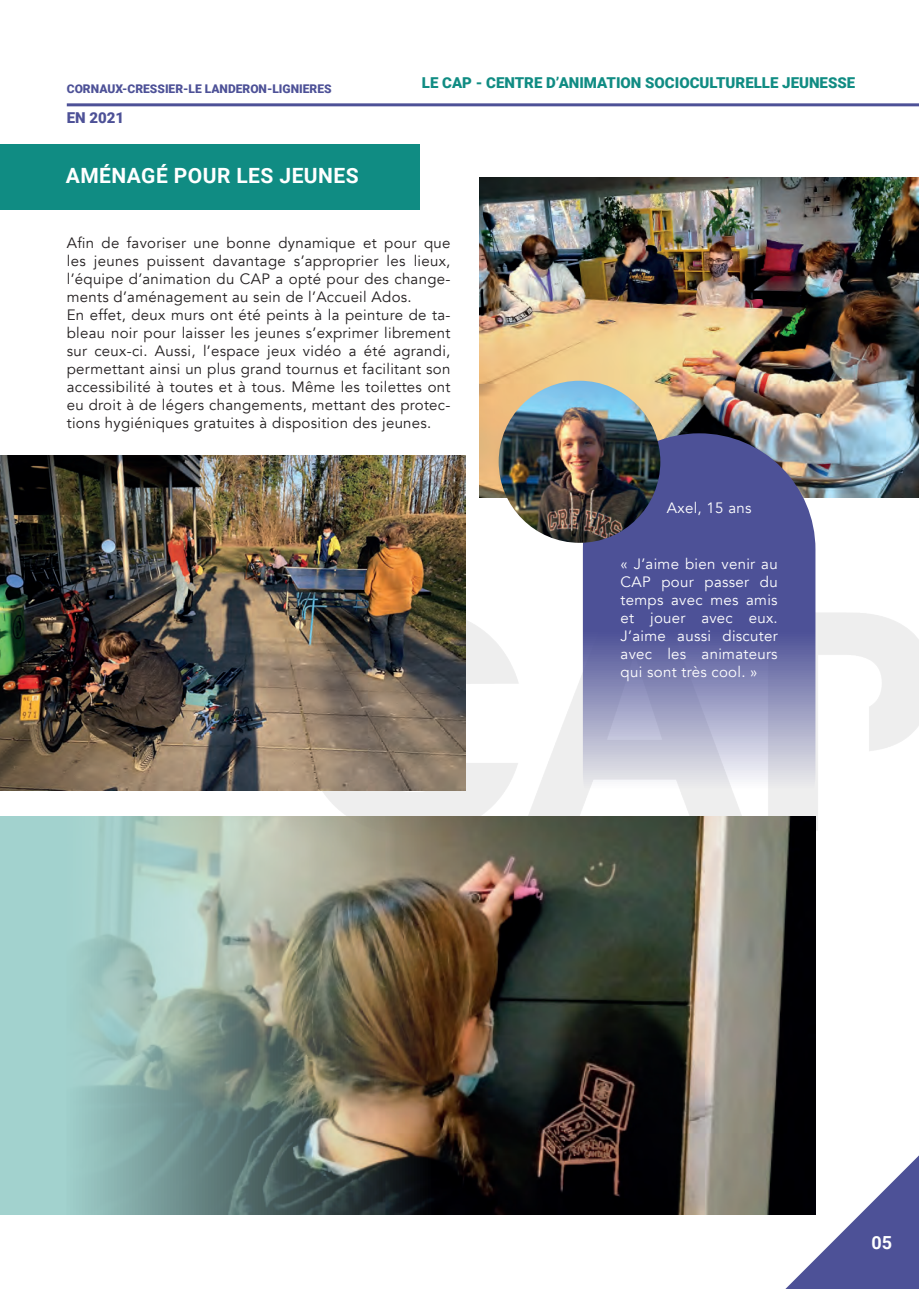
<style>
.page{position:relative;width:919px;height:1289px;background:#fff}
.page>*{position:absolute;margin:0;border:0;box-sizing:border-box;transform-origin:0 0}
.t1{font:700 21px "Roboto";letter-spacing:.02em;color:#fff}
.t2{font:700 18px "Roboto";color:#fff}
.t3{font:15px/18px "Avenir";letter-spacing:.02em;color:#231f20}
.t4{font:15px/18px "Avenir";letter-spacing:.02em;color:#fff;text-align:justify}
.t5{font:900 15px "Roboto";color:#108c83}
.t6{font:900 15px "Roboto";color:#4d5197}
.t7{font:900 12px "Roboto";color:#4d5197}
</style>
<div class="page">
<div style="left:0;top:816px;width:815px;height:398px;background:#a2d2ce"></div>
<svg style="left:785px;top:1155px;width:133px;height:133px"></svg>
<img style="left:0;top:103px;width:918px;height:761px">
<div style="left:0;top:145px;width:419px;height:65px;background:#108c83"></div>
<img style="left:479px;top:177px;width:439px;height:320px">
<svg style="left:583px;top:433px;width:232px;height:455px;background:#8083b3"></svg>
<img style="left:67px;top:816px;width:748px;height:398px">
<img style="left:0;top:455px;width:465px;height:335px">
<img style="left:498px;top:381px;width:162px;height:162px;border-radius:81px">
<p class="t7" style="left:67px;top:80px;width:266px">CORNAUX-CRESSIER-LE LANDERON-LIGNIERES</p>
<p class="t6" style="left:67px;top:107px;width:59px">EN 2021</p>
<h1 class="t1" style="left:66px;top:160px;width:294px">AMÉNAGÉ POUR LES JEUNES</h1>
<p class="t5" style="left:422px;top:73px;width:435px">LE CAP - CENTRE D’ANIMATION SOCIOCULTURELLE JEUNESSE</p>
<p class="t3" style="left:67px;top:234px;width:385px">Afin de favoriser une bonne dynamique et pour que les jeunes puissent davantage s’approprier les lieux, l’équipe d’animation du CAP a opté pour des change&shy;ments d’aménagement au sein de l’Accueil Ados.<br>En effet, deux murs ont été peints à la peinture de ta&shy;bleau noir pour laisser les jeunes s’exprimer librement sur ceux-ci. Aussi, l’espace jeux vidéo a été agrandi, permettant ainsi un plus grand tournus et facilitant son accessibilité à toutes et à tous. Même les toilettes ont eu droit à de légers changements, mettant des protec&shy;tions hygiéniques gratuites à disposition des jeunes.</p>
<p class="t4" style="left:667px;top:499px;width:86px">Axel, 15 ans</p>
<p class="t4" style="left:620px;top:555px;width:158px">« J’aime bien venir au CAP pour passer du temps avec mes amis et jouer avec eux.<br>J’aime aussi discuter avec les animateurs qui sont très cool. »</p>
<p class="t2" style="left:871px;top:1230px;width:22px">05</p>
</div>
